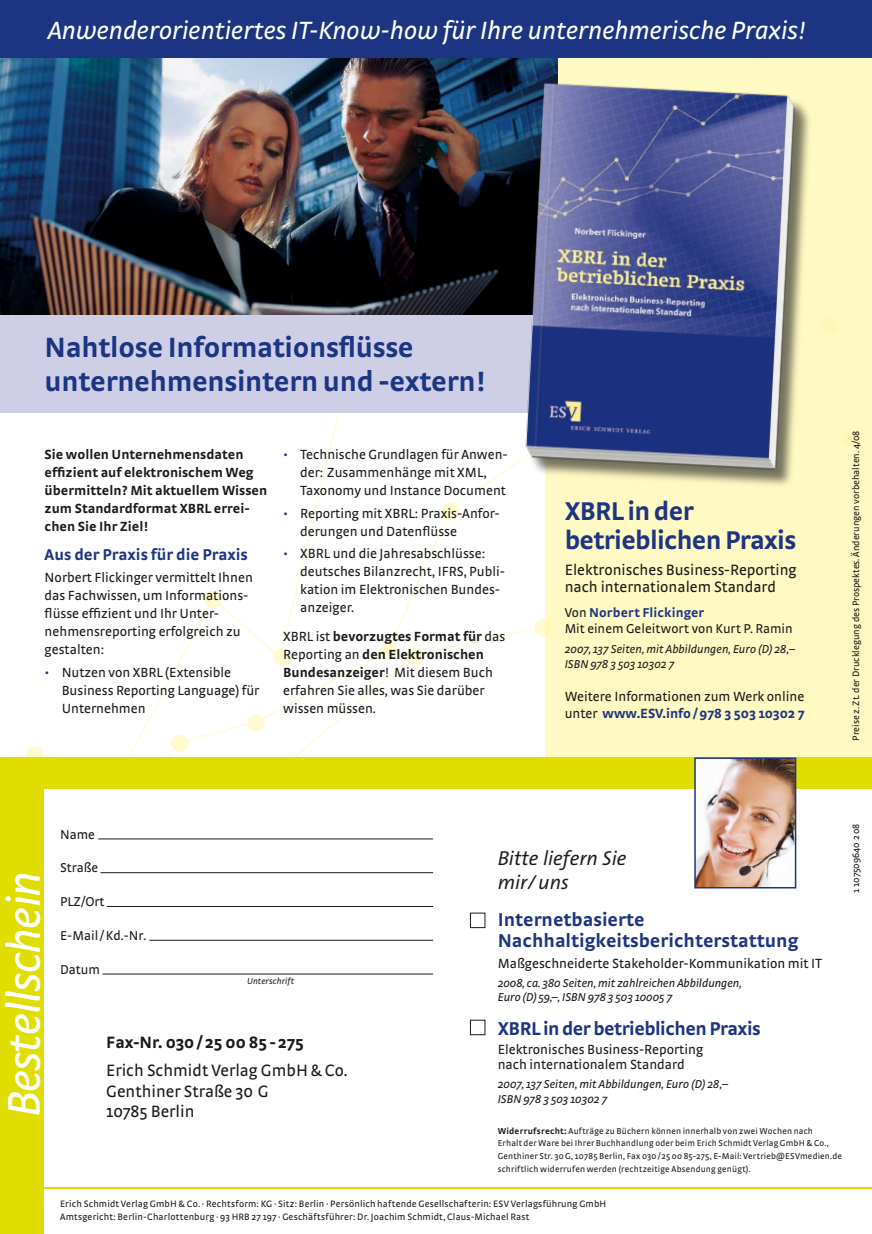
<style>
.page{position:relative;width:872px;height:1234px;background:#fff}
.page>*{position:absolute;margin:0;border:0;box-sizing:border-box;transform-origin:0 0}
.t1{font:italic 48px "Strada";letter-spacing:-.02em;color:#fff}
.t2{font:700 29.4px/33.9px "Strada";letter-spacing:-.01em;color:#1c3482}
.t3{font:700 27px/28.5px "Strada";letter-spacing:-.025em;color:#1c3482}
.t4{font:italic 26.25px "Strada";color:#fff}
.t5{font:italic 20.25px/23.2px "The Sans Office";color:#1a1a18}
.t6{font:700 19.5px/21px "Strada";color:#1c3482}
.t7{font:700 19.5px "Strada";letter-spacing:-.025em;color:#1c3482}
.t8{font:17.25px/20.2px "Strada";color:#1a1a18}
.t9{font:700 17.25px "Strada";color:#1a1a18}
.t10{font:700 16.5px "Strada";color:#1c3482}
.t11{font:15.75px/17.2px "Strada";color:#1a1a18}
.t12{font:13.95px/18px "Strada";color:#1a1a18}
.t13{font:700 13.95px/18px "Strada";color:#1a1a18}
.t14{font:13.5px/16.5px "Strada";color:#1a1a18}
.t15{font:italic 12px/15px "Strada";color:#1a1a18}
.t16{font:9.75px/12.8px "Strada";letter-spacing:.01em;color:#1a1a18}
.t17{font:9px/12.8px "Strada";letter-spacing:.02em;color:#1a1a18}
.t18{font:italic 9px "Strada";letter-spacing:.005em;color:#1a1a18}
.s1{color:#1c3482}
.s2{font-weight:700}
.s3{font-weight:700;color:#1c3482}
</style>
<div class="page">
<div style="left:545px;top:0;width:327px;height:1003px;background:#fff9c4"></div>
<svg style="left:0;top:412px;width:625px;height:345px"></svg>
<svg style="left:25px;top:745px;width:19px;height:12px"></svg>
<svg style="left:203px;top:589px;width:19px;height:21px"></svg>
<svg style="left:272px;top:647px;width:19px;height:21px"></svg>
<svg style="left:170px;top:733px;width:19px;height:21px"></svg>
<svg style="left:246px;top:713px;width:19px;height:21px"></svg>
<svg style="left:275px;top:756px;width:19px;height:1px"></svg>
<svg style="left:379px;top:641px;width:19px;height:21px"></svg>
<svg style="left:405px;top:646px;width:19px;height:21px"></svg>
<svg style="left:441px;top:501px;width:19px;height:21px"></svg>
<svg style="left:534px;top:618px;width:19px;height:21px"></svg>
<svg style="left:842px;top:429px;width:17px;height:17px"></svg>
<svg style="left:820px;top:318px;width:17px;height:16px"></svg>
<div style="left:0;top:17px;width:549px;height:395px;background:#cecee6"></div>
<img style="left:0;top:57px;width:557px;height:258px">
<div style="left:0;top:0;width:872px;height:57px;background:#1c3482"></div>
<div style="left:44px;top:789px;width:828px;height:327px;background:#fff"></div>
<div style="left:0;top:757px;width:872px;height:32px;background:#e0dd00"></div>
<hr style="left:0;top:1186px;width:872px;height:2px;background:#e0dd00">
<div style="left:0;top:770px;width:44px;height:463px;background:#e0dd00"></div>
<img style="left:697px;top:760px;width:96px;height:125px">
<div style="left:694px;top:757px;width:102px;height:131px;border:2px solid #1c3482"></div>
<hr style="left:98px;top:838px;width:335px;height:1px;background:#1a1a18">
<hr style="left:100px;top:872px;width:333px;height:1px;background:#1a1a18">
<hr style="left:107px;top:905px;width:326px;height:1px;background:#1a1a18">
<hr style="left:149px;top:939px;width:284px;height:1px;background:#1a1a18">
<hr style="left:103px;top:973px;width:330px;height:1px;background:#1a1a18">
<img style="left:520px;top:80px;width:290px;height:408px">
<h3 class="t4" style="left:48px;top:15px;width:759px">Anwenderorientiertes IT-Know-how für Ihre unternehmerische Praxis!</h3>
<h2 class="t2" style="left:45px;top:329px;width:442px">Nahtlose Informationsflüsse unternehmensintern und -extern!</h2>
<p class="t13" style="left:45px;top:445px;width:224px">Sie wollen Unternehmensdaten effizient auf elektronischem Weg übermitteln? Mit aktuellem Wissen zum Standardformat XBRL errei&shy;chen Sie Ihr Ziel!</p>
<p class="t10" style="left:45px;top:544px;width:205px">Aus der Praxis für die Praxis</p>
<p class="t12" style="left:45px;top:568px;width:210px">Norbert Flickinger vermittelt Ihnen das Fachwissen, um Informations&shy;flüsse effizient und Ihr Unter&shy;nehmensreporting erfolgreich zu gestalten:</p>
<p class="t12" style="left:62px;top:662px;width:199px;text-indent:-17px"><span class="s1">•</span> Nutzen von XBRL (Extensible<br>Business Reporting Language)für<br>Unter-nehmen</p>
<p class="t12" style="left:300px;top:445px;width:209px;text-indent:-17px"><span class="s1">•</span> Technische Grundlagen für Anwen&shy;der: Zusammenhänge mit XML,<br>Taxonomy und Instance Document</p>
<p class="t12" style="left:300px;top:503px;width:201px;text-indent:-17px"><span class="s1">•</span> Reporting mit XBRL: Praxis-Anfor&shy;derungen und Datenflüsse</p>
<p class="t12" style="left:300px;top:544px;width:206px;text-indent:-17px"><span class="s1">•</span> XBRL und die Jahresabschlüsse: deutsches Bilanzrecht, IFRS, Publi&shy;kation im Elektronischen Bundes&shy;anzeiger.</p>
<p class="t12" style="left:283px;top:626px;width:223px">XBRL ist <span class="s2">bevorzugtes Format für</span> das<br>Reporting an <span class="s2">den Elektronischen<br>Bundesanzeiger</span>! Mit diesem Buch erfahren Sie alles, was Sie darüber wissen müssen.</p>
<h3 class="t3" style="left:564px;top:496px;width:233px">XBRL inder betrieblichen Praxis</h3>
<p class="t11" style="left:564px;top:560px;width:234px">Elektronisches Business-Reporting nach internationalem Standard</p>
<p class="t14" style="left:564px;top:604px;width:230px">Von <span class="s3">Norbert Flickinger<br></span>Mit einem Geleitwort von Kurt P. Ramin</p>
<p class="t15" style="left:564px;top:641px;width:232px">2007, 137 Seiten, mit Abbildungen, Euro (D) 28,–<br>ISBN 978 3 503 10302 7</p>
<p class="t12" style="left:564px;top:688px;width:241px;line-height:16.8px">Weitere Informationen zum Werk online unter <span class="s3">www.ESV.info/978 3 503 10302 7</span></p>
<p class="t16" style="left:849px;top:740px;width:312px;rotate:-90deg">Preise z.Zt. der Drucklegung des Prospektes. Änderungen vorbehalten. 4/08</p>
<h1 class="t1" style="left:-4px;top:1116px;width:248px;rotate:-90deg">Bestellschein</h1>
<p class="t14" style="left:60px;top:825px;width:36px">Name</p>
<p class="t14" style="left:60px;top:859px;width:40px">Straße</p>
<p class="t14" style="left:60px;top:892px;width:46px">PLZ/Ort</p>
<p class="t14" style="left:60px;top:926px;width:88px">E-Mail/Kd.-Nr.</p>
<p class="t14" style="left:60px;top:960px;width:41px">Datum</p>
<p class="t18" style="left:247px;top:975px;width:49px">Unterschrift</p>
<p class="t9" style="left:106px;top:1031px;width:199px">Fax-Nr. 030/25 00 85 - 275</p>
<p class="t8" style="left:106px;top:1060px;width:243px">Erich Schmidt Verlag GmbH&amp;Co.<br>Genthiner Straße 30 G<br>10785 Berlin</p>
<h3 class="t5" style="left:497px;top:847px;width:130px">Bitte liefern Sie mir/uns</h3>
<h3 class="t6" style="left:497px;top:908px;width:302px">Internetbasierte<br>Nachhaltigkeitsberichterstattung</h3>
<p class="t12" style="left:497px;top:953px;width:326px">Maßgeschneiderte Stakeholder-Kommunikation mit IT</p>
<p class="t15" style="left:497px;top:974px;width:245px;line-height:14.4px">2008, ca. 380 Seiten, mit zahlreichen Abbildungen,<br>Euro (D) 59,–, ISBN 978 3 503 10005 7</p>
<h3 class="t7" style="left:497px;top:1016px;width:264px">XBRL inderbetrieblichenPraxis</h3>
<p class="t12" style="left:497px;top:1041px;width:207px;line-height:15px">Elektronisches Business-Reporting nach internationalem Standard</p>
<p class="t15" style="left:497px;top:1076px;width:232px">2007, 137 Seiten, mit Abbildungen, Euro (D) 28,–<br>ISBN 978 3 503 10302 7</p>
<p class="t17" style="left:497px;top:1123px;width:346px"><span class="s2">Widerrufsrecht:</span> Aufträge zu Büchern können innerhalb von zwei Wochen nach<br>Erhalt der Ware bei Ihrer Buchhandlung oder beim Erich Schmidt Verlag GmbH &amp; Co., Genthiner Str. 30 G, 10785 Berlin, Fax 030/25 00 85-275, E-Mail: Vertrieb@ESVmedien.de schriftlich widerrufen werden (rechtzeitige Absendung genügt).</p>
<p class="t16" style="left:60px;top:1197px;width:548px">Erich Schmidt Verlag GmbH &amp; Co. · Rechtsform: KG · Sitz: Berlin · Persönlich haftende Gesellschafterin: ESV Verlagsführung GmbH<br>Amtsgericht: Berlin-Charlottenburg · 93 HRB 27 197 · Geschäftsführer: Dr. Joachim Schmidt, Claus-Michael Rast</p>
<p class="t16" style="left:849px;top:892px;width:71px;rotate:-90deg">1 107509640 2 08</p>
</div>
